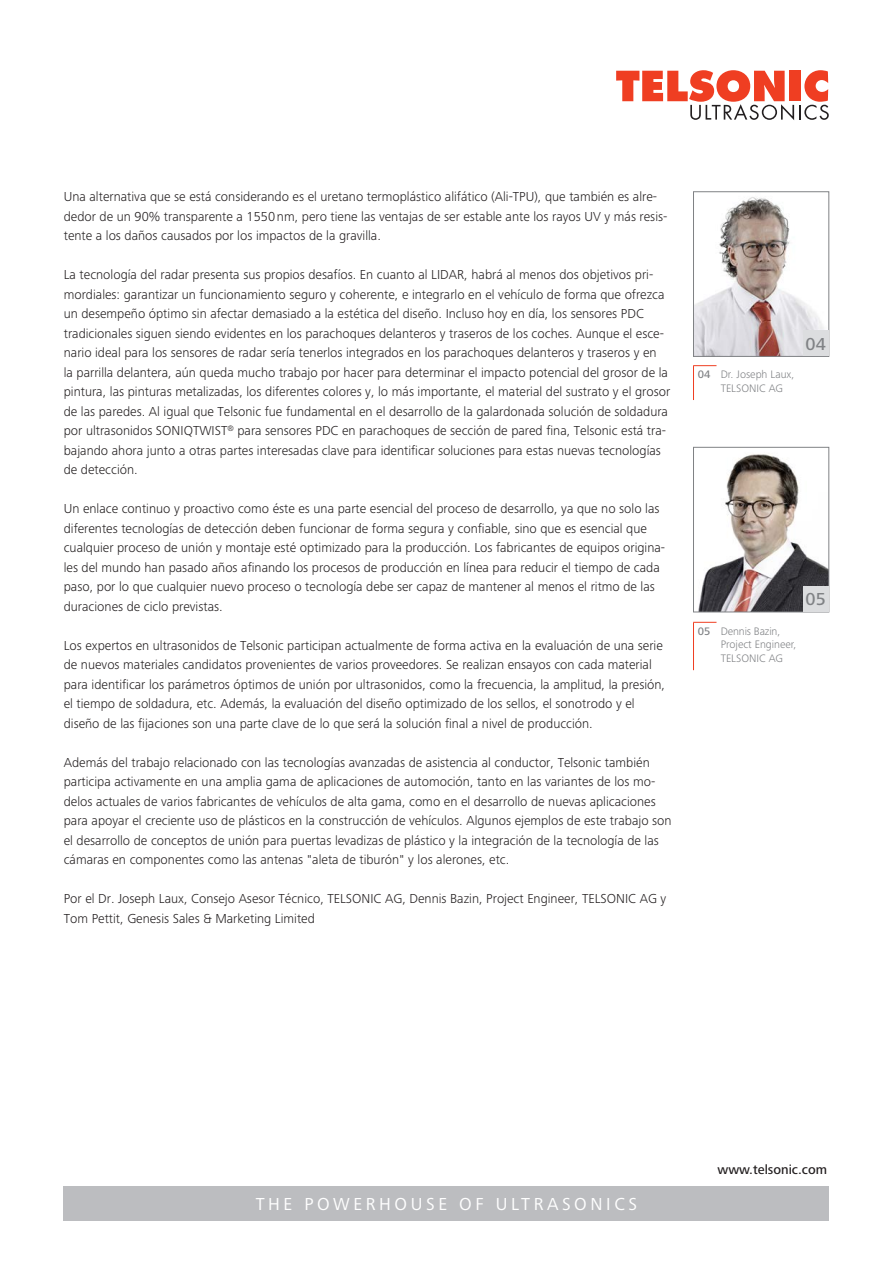
<style>
.page{position:relative;width:893px;height:1263px;background:#fff}
.page>*{position:absolute;margin:0;border:0;box-sizing:border-box;transform-origin:0 0}
.t1{font:18px "Frutiger Next LTW1 G";letter-spacing:.2em;color:#fff}
.t2{font:500 18px "Frutiger Next LTW1 G";color:#808285}
.Lauftext_9_13pt{font:300 13.5px/19.5px "Frutiger Next LTW1 G";color:#231f20}
.t3{font:500 13.5px "Frutiger Next LTW1 G";color:#231f20}
.Legende_7_5_9pt{font:300 11.25px/13.5px "Frutiger Next LTW1 G";color:#808285}
.Legende_7_5_9pt__med{font:500 11.25px "Frutiger Next LTW1 G";color:#808285}
</style>
<div class="page">
<svg style="left:616px;top:70px;width:213px;height:50px"></svg>
<div style="left:64px;top:1186px;width:765px;height:34px;background:#bcbdc0"></div>
<svg style="left:693px;top:191px;width:137px;height:166px"></svg>
<div style="left:803px;top:330px;width:25px;height:26px;background:#dcdddf"></div>
<svg style="left:693px;top:447px;width:137px;height:166px"></svg>
<div style="left:803px;top:586px;width:25px;height:26px;background:#dcdddf"></div>
<svg style="left:693px;top:365px;width:23px;height:1px"></svg>
<hr style="left:693px;top:366px;width:1px;height:34px;background:#ef3e22">
<svg style="left:693px;top:622px;width:23px;height:1px"></svg>
<hr style="left:693px;top:623px;width:1px;height:47px;background:#ef3e22">
<p class="Lauftext_9_13pt" style="left:64px;top:187px;width:605px">Una alternativa que se está considerando es el uretano termoplástico alifático (Ali-TPU), que también es alre&shy;dedor de un 90% transparente a 1550nm, pero tiene las ventajas de ser estable ante los rayos UV y más resis&shy;tente a los daños causados por los impactos de la gravilla.</p>
<p class="Lauftext_9_13pt" style="left:64px;top:265px;width:608px">La tecnología del radar presenta sus propios desafíos. En cuanto al LIDAR, habrá al menos dos objetivos pri&shy;mordiales: garantizar un funcionamiento seguro y coherente, e integrarlo en el vehículo de forma que ofrezca un desempeño óptimo sin afectar demasiado a la estética del diseño. Incluso hoy en día, los sensores PDC tradicionales siguen siendo evidentes en los parachoques delanteros y traseros de los coches. Aunque el esce&shy;nario ideal para los sensores de radar sería tenerlos integrados en los parachoques delanteros y traseros y en<br>la parrilla delantera, aún queda mucho trabajo por hacer para determinar el impacto potencial del grosor de la pintura, las pinturas metalizadas, los diferentes colores y, lo más importante, el material del sustrato y el grosor de las paredes. Al igual que Telsonic fue fundamental en el desarrollo de la galardonada solución de soldadura por ultrasonidos SONIQTWIST<sup>®</sup> para sensores PDC en parachoques de sección de pared fina, Telsonic está tra&shy;bajando ahora junto a otras partes interesadas clave para identificar soluciones para estas nuevas tecnologías de detección.</p>
<p class="Lauftext_9_13pt" style="left:64px;top:499px;width:603px">Un enlace continuo y proactivo como éste es una parte esencial del proceso de desarrollo, ya que no solo las diferentes tecnologías de detección deben funcionar de forma segura y confiable, sino que es esencial que cualquier proceso de unión y montaje esté optimizado para la producción. Los fabricantes de equipos origina&shy;les del mundo han pasado años afinando los procesos de producción en línea para reducir el tiempo de cada paso, por lo que cualquier nuevo proceso o tecnología debe ser capaz de mantener al menos el ritmo de las duraciones de ciclo previstas.</p>
<p class="Lauftext_9_13pt" style="left:64px;top:635px;width:603px">Los expertos en ultrasonidos de Telsonic participan actualmente de forma activa en la evaluación de una serie de nuevos materiales candidatos provenientes de varios proveedores. Se realizan ensayos con cada material para identificar los parámetros óptimos de unión por ultrasonidos, como la frecuencia, la amplitud, la presión, el tiempo de soldadura, etc. Además, la evaluación del diseño optimizado de los sellos, el sonotrodo y el diseño de las fijaciones son una parte clave de lo que será la solución final a nivel de producción.</p>
<p class="Lauftext_9_13pt" style="left:64px;top:752px;width:609px">Además del trabajo relacionado con las tecnologías avanzadas de asistencia al conductor, Telsonic también participa activamente en una amplia gama de aplicaciones de automoción, tanto en las variantes de los mo&shy;delos actuales de varios fabricantes de vehículos de alta gama, como en el desarrollo de nuevas aplicaciones para apoyar el creciente uso de plásticos en la construcción de vehículos. Algunos ejemplos de este trabajo son el desarrollo de conceptos de unión para puertas levadizas de plástico y la integración de la tecnología de las cámaras en componentes como las antenas "aleta de tiburón" y los alerones, etc.</p>
<p class="Lauftext_9_13pt" style="left:64px;top:889px;width:604px">Por el Dr. Joseph Laux, Consejo Asesor Técnico, TELSONIC AG, Dennis Bazin, Project Engineer, TELSONIC AG y<br>Tom Pettit, Genesis Sales &amp; Marketing Limited</p>
<p class="Legende_7_5_9pt__med" style="left:698px;top:368px;width:14px">04</p>
<p class="Legende_7_5_9pt" style="left:721px;top:367px;width:75px">Dr. Joseph Laux,<br>TELSONIC AG</p>
<p class="t2" style="left:806px;top:333px;width:22px">04</p>
<p class="Legende_7_5_9pt__med" style="left:698px;top:624px;width:14px">05</p>
<p class="Legende_7_5_9pt" style="left:721px;top:624px;width:77px">Dennis Bazin,<br>Project Engineer,<br>TELSONIC AG</p>
<p class="t2" style="left:806px;top:589px;width:22px">05</p>
<h1 class="t1" style="left:256px;top:1194px;width:383px">THE POWERHOUSE OF ULTRASONICS</h1>
<p class="t3" style="left:717px;top:1161px;width:111px">www.telsonic.com</p>
</div>
